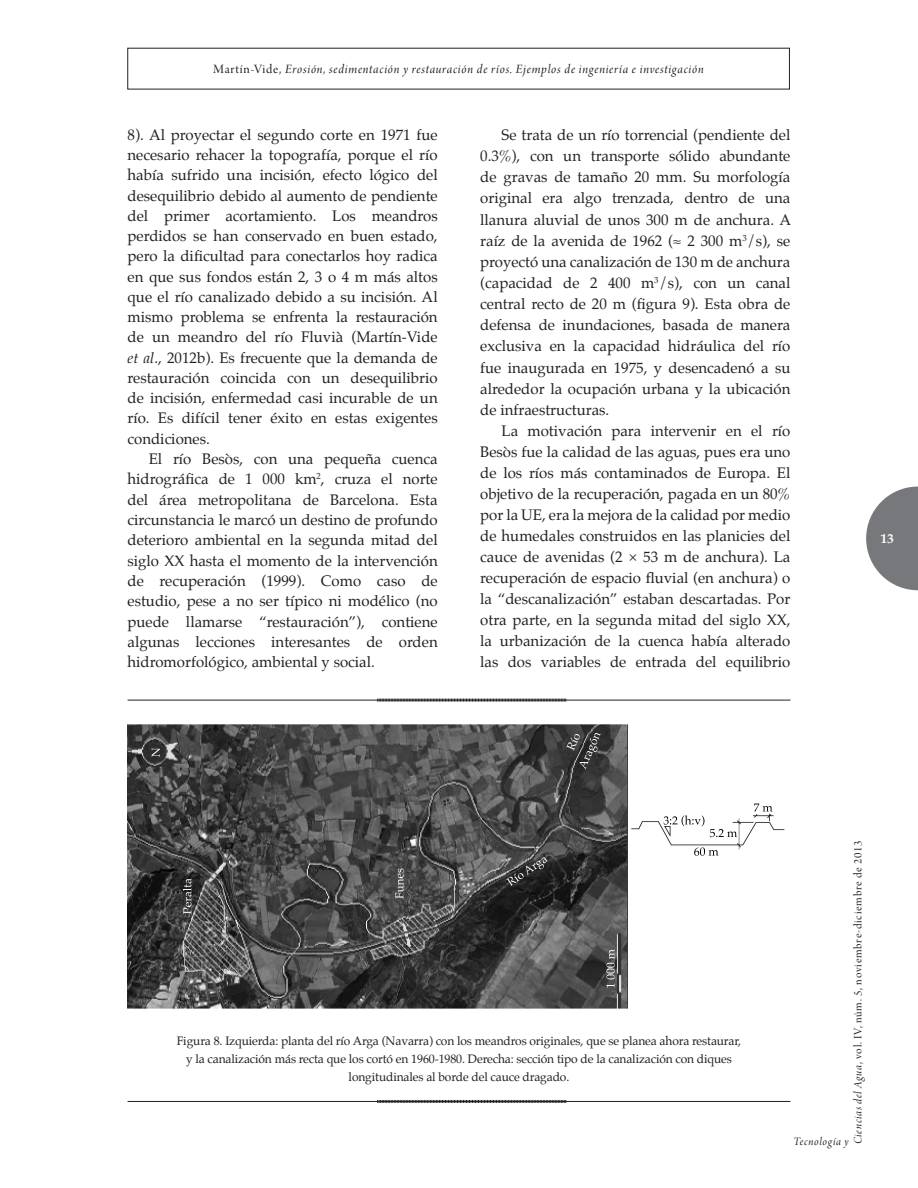
<style>
.page{position:relative;width:918px;height:1188px;background:#fff}
.page>*{position:absolute;margin:0;border:0;box-sizing:border-box;transform-origin:0 0}
.Cuerpo_del_texto{font:15px/20.2px "Palatino";color:#231f20;text-align:justify}
.t1{font:13.5px "Arno Pro Italic Display";letter-spacing:.055em;color:#231f20}
.t2{font:700 13.5px "Palatino";color:#fff}
.Tíitulo_de_figuras{font:12px "Palatino";letter-spacing:-.01em;color:#231f20}
.t3{font:12px "Arno Pro Display";letter-spacing:.06em;color:#231f20}
.t4{font:12px "Arno Pro Italic Display";letter-spacing:.06em;color:#231f20}
.s1{font-family:"Arno Pro Display"}
.s2{font-style:italic}
.s3{font-family:"Arno Pro Italic Display"}
</style>
<div class="page">
<svg style="left:866px;top:487px;width:52px;height:103px"></svg>
<img style="left:128px;top:725px;width:657px;height:284px">
<svg style="left:152px;top:748px;width:8px;height:9px"></svg>
<img style="left:183px;top:878px;width:8px;height:18px">
<img style="left:398px;top:868px;width:6px;height:17px">
<img style="left:606px;top:949px;width:9px;height:20px">
<img style="left:566px;top:734px;width:14px;height:17px">
<img style="left:589px;top:733px;width:12px;height:19px">
<svg style="left:536px;top:857px;width:12px;height:12px"></svg>
<img style="left:664px;top:815px;width:41px;height:11px">
<img style="left:710px;top:829px;width:24px;height:8px">
<img style="left:694px;top:847px;width:19px;height:9px">
<img style="left:754px;top:803px;width:18px;height:8px">
<hr style="left:128px;top:700px;width:662px;height:1px;background:#231f20">
<svg style="left:377px;top:699px;width:190px;height:3px"></svg>
<hr style="left:128px;top:1101px;width:662px;height:1px;background:#231f20">
<svg style="left:377px;top:1100px;width:190px;height:3px"></svg>
<p class="t1" style="left:213px;top:62px;width:492px"><span class="s1">Martín-Vide,</span> Erosión, sedimentación y restauración de ríos. Ejemplos de ingeniería e investigación</p>
<p class="Cuerpo_del_texto" style="left:128px;top:125px;width:312px">8). Al proyectar el segundo corte en 1971 fue necesario rehacer la topografía, porque el río había sufrido una incisión, efecto lógico del desequilibrio debido al aumento de pendiente del primer acortamiento. Los meandros perdidos se han conservado en buen estado, pero la dificultad para conectarlos hoy radica en que sus fondos están 2, 3 o 4 m más altos que el río canalizado debido a su incisión. Al mismo problema se enfrenta la restauración de un meandro del río Fluvià (Martín-Vide <span class="s2">et al</span>., 2012b). Es frecuente que la demanda de restauración coincida con un desequilibrio de incisión, enfermedad casi incurable de un río. Es difícil tener éxito en estas exigentes condiciones.</p>
<p class="Cuerpo_del_texto" style="left:128px;top:449px;width:312px;text-indent:21px">El río Besòs, con una pequeña cuenca hidrográfica de 1 000 km<sup>2</sup>, cruza el norte del área metropolitana de Barcelona. Esta circunstancia le marcó un destino de profundo deterioro ambiental en la segunda mitad del siglo XX hasta el momento de la intervención de recuperación (1999). Como caso de estudio, pese a no ser típico ni modélico (no puede llamarse “restauración”), contiene algunas lecciones interesantes de orden hidromorfológico, ambiental y social.</p>
<p class="Cuerpo_del_texto" style="left:480px;top:124px;width:313px;line-height:21.1px;text-indent:21px">Se trata de un río torrencial (pendiente del 0.3%), con un transporte sólido abundante de gravas de tamaño 20 mm. Su morfología original era algo trenzada, dentro de una llanura aluvial de unos 300 m de anchura. A raíz de la avenida de 1962 (≈ 2 300 m<sup>3</sup>/s), se proyectó una canalización de 130 m de anchura (capacidad de 2 400 m<sup>3</sup>/s), con un canal central recto de 20 m (figura 9). Esta obra de defensa de inundaciones, basada de manera exclusiva en la capacidad hidráulica del río fue inaugurada en 1975, y desencadenó a su alrededor la ocupación urbana y la ubicación de infraestructuras.</p>
<p class="Cuerpo_del_texto" style="left:480px;top:420px;width:312px;line-height:21px;text-indent:21px">La motivación para intervenir en el río Besòs fue la calidad de las aguas, pues era uno de los ríos más contaminados de Europa. El objetivo de la recuperación, pagada en un 80% por la UE, era la mejora de la calidad por medio de humedales construidos en las planicies del cauce de avenidas (2 × 53 m de anchura). La recuperación de espacio fluvial (en anchura) o la “descanalización” estaban descartadas. Por otra parte, en la segunda mitad del siglo XX, la urbanización de la cuenca había alterado las dos variables de entrada del equilibrio</p>
<p class="t2" style="left:880px;top:526px;width:15px">13</p>
<p class="Tíitulo_de_figuras" style="left:177px;top:1031px;width:566px">Figura 8. Izquierda: planta del río Arga (Navarra) con los meandros originales, que se planea ahora restaurar,</p>
<p class="Tíitulo_de_figuras" style="left:186px;top:1049px;width:547px">y la canalización más recta que los cortó en 1960-1980. Derecha: sección tipo de la canalización con diques</p>
<p class="Tíitulo_de_figuras" style="left:349px;top:1067px;width:222px">longitudinales al borde del cauce dragado.</p>
<p class="t3" style="left:851px;top:1144px;width:306px;rotate:-90deg"><span class="s3">Ciencias del Agua</span>, vol. IV, núm. 5, noviembre-diciembre de 2013</p>
<p class="t4" style="left:794px;top:1135px;width:57px">Tecnología y</p>
</div>
